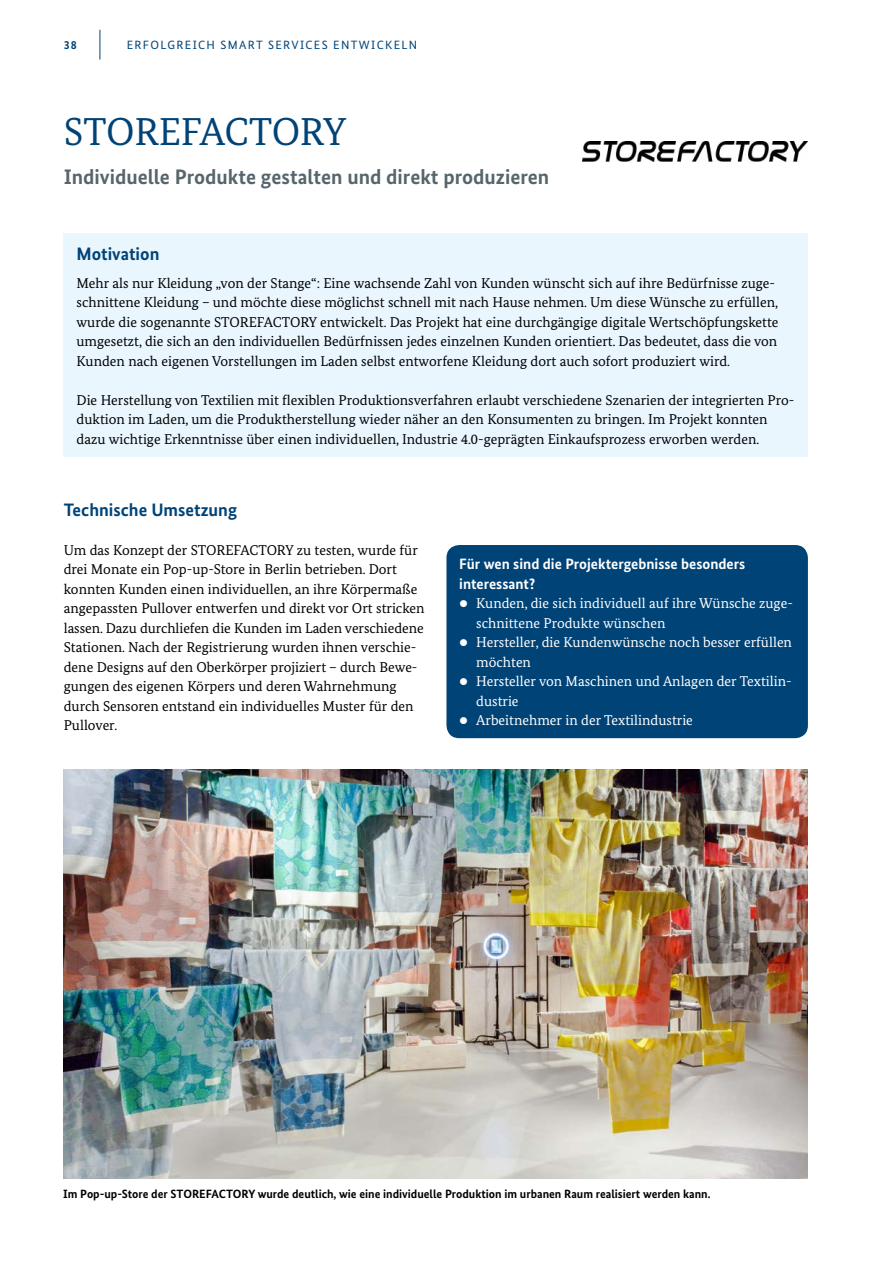
<style>
.page{position:relative;width:893px;height:1263px;background:#fff}
.page>*{position:absolute;margin:0;border:0;box-sizing:border-box;transform-origin:0 0}
.t1{font:39px "Bundes Serif";letter-spacing:-.005em;color:#004377}
.t2{font:700 21px "Bundes Sans";color:#57666d}
.t3{font:700 18px "Bundes Sans";color:#004377}
.t4{font:700 15px/19.5px "Bundes Sans";color:#fff}
.t5{font:14.25px/19.5px "Bundes Serif";color:#000}
.t6{font:14.25px/19.5px "Bundes Serif";color:#fff}
.t7{font:700 12px "Bundes Sans";color:#000}
.t8{font:12px "Bundes Sans";letter-spacing:.11em;color:#004377}
.t9{font:700 12px "Bundes Sans";color:#004377}
</style>
<div class="page">
<hr style="left:100px;top:30px;width:1px;height:30px;background:#004377">
<div style="left:64px;top:233px;width:744px;height:223px;background:#eaf6fe"></div>
<img style="left:583px;top:141px;width:225px;height:21px">
<div style="left:446px;top:545px;width:362px;height:193px;background:#004377;border-radius:13px"></div>
<img style="left:64px;top:769px;width:744px;height:410px">
<p class="t9" style="left:64px;top:37px;width:15px">38</p>
<p class="t8" style="left:127px;top:37px;width:292px">ERFOLGREICH SMART SERVICES ENTWICKELN</p>
<h2 class="t1" style="left:64px;top:108px;width:284px">STOREFACTORY</h2>
<h3 class="t2" style="left:64px;top:164px;width:487px">Individuelle Produkte gestalten und direkt produzieren</h3>
<h3 class="t3" style="left:77px;top:243px;width:84px">Motivation</h3>
<p class="t5" style="left:77px;top:273px;width:704px">Mehr als nur Kleidung „von der Stange“: Eine wachsende Zahl von Kunden wünscht sich auf ihre Bedürfnisse zuge&shy;schnittene Kleidung – und möchte diese möglichst schnell mit nach Hause nehmen. Um diese Wünsche zu erfüllen, wurde die sogenannte STOREFACTORY entwickelt. Das Projekt hat eine durchgängige digitale Wertschöpfungskette umgesetzt, die sich an den individuellen Bedürfnissen jedes einzelnen Kunden orientiert. Das bedeutet, dass die von Kunden nach eigenen Vorstellungen im Laden selbst entworfene Kleidung dort auch sofort produziert wird.</p>
<p class="t5" style="left:77px;top:390px;width:719px">Die Herstellung von Textilien mit flexiblen Produktionsverfahren erlaubt verschiedene Szenarien der integrierten Pro&shy;duktion im Laden, um die Produktherstellung wieder näher an den Konsumenten zu bringen. Im Projekt konnten dazu wichtige Erkenntnisse über einen individuellen, Industrie 4.0-geprägten Einkaufsprozess erworben werden.</p>
<h3 class="t3" style="left:64px;top:499px;width:175px">Technische Umsetzung</h3>
<p class="t5" style="left:64px;top:540px;width:362px">Um das Konzept der STOREFACTORY zu testen, wurde für drei Monate ein Pop-up-Store in Berlin betrieben. Dort konnten Kunden einen individuellen, an ihre Körpermaße angepassten Pullover entwerfen und direkt vor Ort stricken lassen. Dazu durchliefen die Kunden im Laden verschiedene Stationen. Nach der Registrierung wurden ihnen verschie&shy;dene Designs auf den Oberkörper projiziert – durch Bewe&shy;gungen des eigenen Körpers und deren Wahrnehmung durch Sensoren entstand ein individuelles Muster für den Pullover.</p>
<h4 class="t4" style="left:459px;top:554px;width:288px">Für wen sind die Projektergebnisse besonders interessant?</h4>
<p class="t6" style="left:476px;top:594px;width:318px;text-indent:-17px">• Kunden, die sich individuell auf ihre Wünsche zuge&shy;schnittene Produkte wünschen</p>
<p class="t6" style="left:476px;top:633px;width:317px;text-indent:-17px">• Hersteller, die Kundenwünsche noch besser erfüllen möchten</p>
<p class="t6" style="left:476px;top:672px;width:317px;text-indent:-17px">• Hersteller von Maschinen und Anlagen der Textilin&shy;dustrie</p>
<p class="t6" style="left:459px;top:711px;width:235px">• Arbeitnehmer in der Textilindustrie</p>
<p class="t7" style="left:63px;top:1187px;width:649px">Im Pop-up-Store der STOREFACTORY wurde deutlich, wie eine individuelle Produktion im urbanen Raum realisiert werden kann.</p>
</div>
